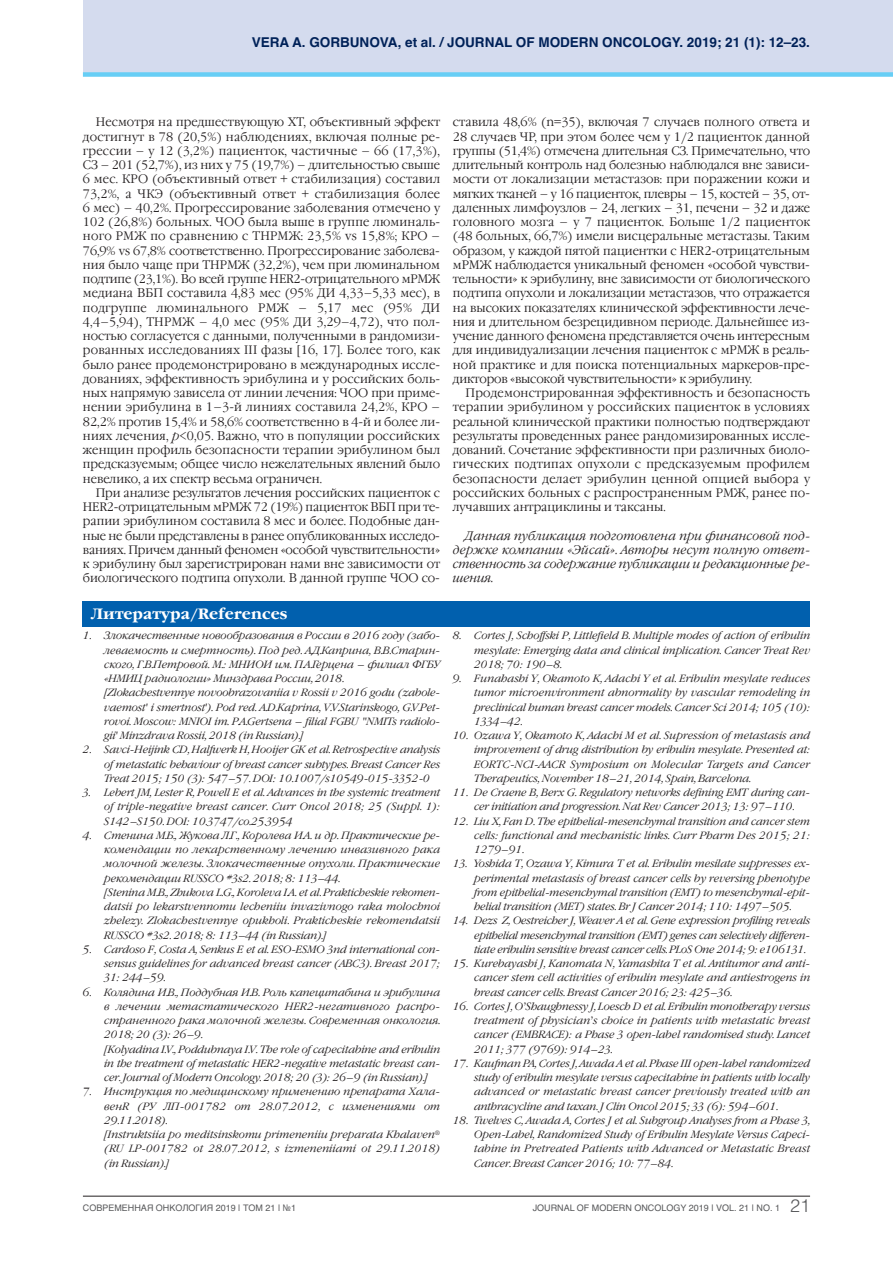
<style>
.page{position:relative;width:893px;height:1263px;background:#fff}
.page>*{position:absolute;margin:0;border:0;box-sizing:border-box;transform-origin:0 0}
.t1{font:700 15px "Garamond C";color:#fff}
.t2{font:700 13.5px "Helvetica";color:#002158}
.t3{font:300 12.3px/14.2px "Garamond C";color:#231f20;text-align:justify;scale:.95 1}
.t4{font:italic 300 12.3px/14.2px "Garamond C";color:#231f20;text-align:justify;scale:.95 1}
.t5{font:italic 300 10.5px/14.2px "Garamond C";color:#231f20;text-align:justify}
.t6{font:italic 300 10.5px/14.2px "Garamond C";letter-spacing:.02em;color:#231f20}
.t7{font:9px "Helvetica";color:#57585a}
.s1{font-style:italic}
.s2{font-weight:300;font-size:18px}
</style>
<div class="page">
<div style="left:83px;top:0;width:810px;height:74px;background:#d4dbee"></div>
<hr style="left:83px;top:1196px;width:727px;height:1px;background:#231f20">
<div style="left:83px;top:72px;width:810px;height:5px;background:#67cef5"></div>
<div style="left:83px;top:601px;width:727px;height:26px;background:#0160ae"></div>
<p class="t2" style="left:252px;top:32px;width:560px">VERA A. GORBUNOVA, et al. / JOURNAL OF MODERN ONCOLOGY. 2019; 21 (1): 12–23.</p>
<p class="t3" style="left:83px;top:115px;width:377px;text-indent:13px">Несмотря на предшествующую ХТ, объективный эффект достигнут в 78 (20,5%) наблюдениях, включая полные ре&shy;грессии – у 12 (3,2%) пациенток, частичные – 66 (17,3%), СЗ – 201 (52,7%), из них у 75 (19,7%) – длительностью свыше 6 мес. КРО (объективный ответ + стабилизация) составил 73,2%, а ЧКЭ (объективный ответ + стабилизация более 6 мес) – 40,2%. Прогрессирование заболевания отмечено у 102 (26,8%) больных. ЧОО была выше в группе люминаль&shy;ного РМЖ по сравнению с ТНРМЖ: 23,5% vs 15,8%; КРО – 76,9% vs 67,8% соответственно. Прогрессирование заболева&shy;ния было чаще при ТНРМЖ (32,2%), чем при люминальном подтипе (23,1%). Во всей группе HER2-отрицательного мРМЖ медиана ВБП составила 4,83 мес (95% ДИ 4,33–5,33 мес), в подгруппе люминального РМЖ – 5,17 мес (95% ДИ 4,4–5,94), ТНРМЖ – 4,0 мес (95% ДИ 3,29–4,72), что пол&shy;ностью согласуется с данными, полученными в рандомизи&shy;рованных исследованиях III фазы [16, 17]. Более того, как было ранее продемонстрировано в международных иссле&shy;дованиях, эффективность эрибулина и у российских боль&shy;ных напрямую зависела от линии лечения: ЧОО при приме&shy;нении эрибулина в 1–3-й линиях составила 24,2%, КРО – 82,2% против 15,4% и 58,6% соответственно в 4-й и более ли&shy;ниях лечения, <span class="s1">р</span>&lt;0,05. Важно, что в популяции российских женщин профиль безопасности терапии эрибулином был предсказуемым; общее число нежелательных явлений было невелико, а их спектр весьма ограничен.</p>
<p class="t3" style="left:83px;top:486px;width:377px;text-indent:13px">При анализе результатов лечения российских пациенток с HER2-отрицательным мРМЖ 72 (19%) пациенток ВБП при те&shy;рапии эрибулином составила 8 мес и более. Подобные дан&shy;ные не были представлены в ранее опубликованных исследо&shy;ваниях. Причем данный феномен «особой чувствительности» к эрибулину был зарегистрирован нами вне зависимости от биологического подтипа опухоли. В данной группе ЧОО со-</p>
<h1 class="t1" style="left:91px;top:605px;width:197px">Литература/References</h1>
<p class="t5" style="left:104px;top:629px;width:337px;text-align:left;text-indent:-21px">1. Злокачественные новообразования в России в 2016 году (забо&shy;леваемость и смертность). Под ред. А.Д.Каприна, В.В.Старин&shy;ского, Г.В.Петровой. М.: МНИОИ им. П.А.Герцена – филиал ФГБУ «НМИЦ радиологии» Минздрава России, 2018.<br>[Zlokachestvennye novoobrazovaniia v Rossii v 2016 godu (zabole&shy;vaemost' i smertnost'). Pod red. A.D.Kaprina, V.V.Starinskogo, G.V.Pet&shy;rovoi. Moscow: MNIOI im. P.A.Gertsena – filial FGBU "NMITs radiolo&shy;gii' Minzdrava Rossii, 2018 (in Russian).]</p>
<p class="t5" style="left:104px;top:743px;width:337px;text-indent:-21px">2. Savci-Heijink CD, Halfwerk H, Hooijer GK et al. Retrospective analysis of metastatic behaviour of breast cancer subtypes. Breast Cancer Res Treat 2015; 150 (3): 547–57. DOI: 10.1007/s10549-015-3352-0</p>
<p class="t5" style="left:104px;top:786px;width:337px;text-indent:-21px">3. Lebert JM, Lester R, Powell E et al. Advances in the systemic treatment of triple-negative breast cancer. Curr Oncol 2018; 25 (Suppl. 1):<br>S142–S150. DOI: 10.3747/co.25.3954</p>
<p class="t6" style="left:104px;top:828px;width:337px;text-indent:-21px">4. Стенина М.Б., Жукова Л.Г., Королева И.А. и др. Практические ре&shy;комендации по лекарственному лечению инвазивного рака молочной железы. Злокачественные опухоли. Практические рекомендации RUSSCO #3s2. 2018; 8: 113–44.<br>[Stenina M.B., Zhukova L.G., Koroleva I.A. et al. Prakticheskie rekomen&shy;datsii po lekarstvennomu lecheniiu invazivnogo raka molochnoi zhelezy. Zlokachestvennye opukholi. Prakticheskie rekomendatsii RUSSCO #3s2. 2018; 8: 113–44 (in Russian).]</p>
<p class="t5" style="left:104px;top:942px;width:337px;text-indent:-21px">5. Cardoso F, Costa A, Senkus E et al. ESO-ESMO 3nd international con&shy;sensus guidelines for advanced breast cancer (ABC3). Breast 2017; 31: 244–59.</p>
<p class="t5" style="left:104px;top:985px;width:337px;text-align:left;text-indent:-21px">6. Колядина И.В., Поддубная И.В. Роль капецитабина и эрибулина в лечении метастатического HER2-негативного распро&shy;страненного рака молочной железы. Современная онкология.<br>2018; 20 (3): 26–9.<br>[Kolyadina I.V., Poddubnaya I.V. The role of capecitabine and eribulin in the treatment of metastatic HER2-negative metastatic breast can&shy;cer. Journal of Modern Oncology. 2018; 20 (3): 26–9 (in Russian).]</p>
<p class="t5" style="left:104px;top:1085px;width:337px;text-align:left;text-indent:-21px">7. Инструкция по медицинскому применению препарата Хала&shy;венR (РУ ЛП-001782 от 28.07.2012, с изменениями от 29.11.2018).<br>[Instruktsiia po meditsinskomu primeneniiu preparata Khalaven<sup>® </sup>(RU LP-001782 ot 28.07.2012, s izmeneniiami ot 29.11.2018) (in Russian).]</p>
<p class="t3" style="left:453px;top:115px;width:377px">ставила 48,6% (n=35), включая 7 случаев полного ответа и 28 случаев ЧР, при этом более чем у 1/2 пациенток данной группы (51,4%) отмечена длительная СЗ. Примечательно, что длительный контроль над болезнью наблюдался вне зависи&shy;мости от локализации метастазов: при поражении кожи и мягких тканей – у 16 пациенток, плевры – 15, костей – 35, от&shy;даленных лимфоузлов – 24, легких – 31, печени – 32 и даже головного мозга – у 7 пациенток. Больше 1/2 пациенток (48 больных, 66,7%) имели висцеральные метастазы. Таким образом, у каждой пятой пациентки с HER2-отрицательным мРМЖ наблюдается уникальный феномен «особой чувстви&shy;тельности» к эрибулину, вне зависимости от биологического подтипа опухоли и локализации метастазов, что отражается на высоких показателях клинической эффективности лече&shy;ния и длительном безрецидивном периоде. Дальнейшее из&shy;учение данного феномена представляется очень интересным для индивидуализации лечения пациенток с мРМЖ в реаль&shy;ной практике и для поиска потенциальных маркеров-пре&shy;дикторов «высокой чувствительности» к эрибулину.</p>
<p class="t3" style="left:453px;top:386px;width:377px;text-indent:13px">Продемонстрированная эффективность и безопасность терапии эрибулином у российских пациенток в условиях реальной клинической практики полностью подтверждают результаты проведенных ранее рандомизированных иссле&shy;дований. Сочетание эффективности при различных биоло&shy;гических подтипах опухоли с предсказуемым профилем безопасности делает эрибулин ценной опцией выбора у российских больных с распространенным РМЖ, ранее по&shy;лучавших антрациклины и таксаны.</p>
<p class="t4" style="left:453px;top:529px;width:377px;text-indent:13px">Данная публикация подготовлена при финансовой под&shy;держке компании «Эйсай». Авторы несут полную ответ&shy;ственность за содержание публикации и редакционные ре&shy;шения.</p>
<p class="t5" style="left:474px;top:629px;width:337px;text-indent:-21px">8. Cortes J, Schoffski P, Littlefield B. Multiple modes of action of eribulin mesylate: Emerging data and clinical implication. Cancer Treat Rev 2018; 70: 190–8.</p>
<p class="t5" style="left:474px;top:672px;width:337px;text-indent:-21px">9. Funahashi Y, Okamoto K, Adachi Y et al. Eribulin mesylate reduces tumor microenvironment abnormality by vascular remodeling in preclinical human breast cancer models. Cancer Sci 2014; 105 (10):<br>1334–42.</p>
<p class="t5" style="left:474px;top:729px;width:337px;text-indent:-21px">10. Ozawa Y, Okamoto K, Adachi M et al. Supression of metastasis and improvement of drug distribution by eribulin mesylate. Presented at:<br>EORTC-NCI-AACR Symposium on Molecular Targets and Cancer Therapeutics, November 18–21, 2014, Spain, Barcelona.</p>
<p class="t5" style="left:453px;top:786px;width:359px;text-align:center">11. De Craene B, Berx G. Regulatory networks defining EMT during can&shy;cer initiation and progression. Nat Rev Cancer 2013; 13: 97–110.</p>
<p class="t5" style="left:474px;top:814px;width:337px;text-indent:-21px">12. Liu X, Fan D. The epithelial-mesenchymal transition and cancer stem cells: functional and mechanistic links. Curr Pharm Des 2015; 21:<br>1279–91.</p>
<p class="t5" style="left:474px;top:857px;width:337px;text-indent:-21px">13. Yoshida T, Ozawa Y, Kimura T et al. Eribulin mesilate suppresses ex&shy;perimental metastasis of breast cancer cells by reversing phenotype from epithelial-mesenchymal transition (EMT) to mesenchymal-epit&shy;helial transition (MET) states. Br J Cancer 2014; 110: 1497–505.</p>
<p class="t5" style="left:474px;top:914px;width:337px;text-indent:-21px">14. Dezs Z, Oestreicher J, Weaver A et al. Gene expression profiling reveals epithelial mesenchymal transition (EMT) genes can selectively differen&shy;tiate eribulin sensitive breast cancer cells. PLoS One 2014; 9: e106131.</p>
<p class="t5" style="left:474px;top:957px;width:337px;text-indent:-21px">15. Kurebayashi J, Kanomata N, Yamashita T et al. Antitumor and anti&shy;cancer stem cell activities of eribulin mesylate and antiestrogens in breast cancer cells. Breast Cancer 2016; 23: 425–36.</p>
<p class="t5" style="left:474px;top:999px;width:337px;text-indent:-21px">16. Cortes J, O’Shaughnessy J, Loesch D et al. Eribulin monotherapy versus treatment of physician’s choice in patients with metastatic breast cancer (EMBRACE): a Phase 3 open-label randomised study. Lancet 2011; 377 (9769): 914–23.</p>
<p class="t5" style="left:474px;top:1056px;width:337px;text-indent:-21px">17. Kaufman PA, Cortes J, Awada A et al. Phase III open-label randomized study of eribulin mesylate versus capecitabine in patients with locally advanced or metastatic breast cancer previously treated with an anthracycline and taxan. J Clin Oncol 2015; 33 (6): 594–601.</p>
<p class="t5" style="left:474px;top:1113px;width:337px;text-indent:-21px">18. Twelves C, Awada A, Cortes J et al. Subgroup Analyses from a Phase 3, Open-Label, Randomized Study of Eribulin Mesylate Versus Capeci&shy;tabine in Pretreated Patients with Advanced or Metastatic Breast Cancer. Breast Cancer 2016; 10: 77–84.</p>
<p class="t7" style="left:83px;top:1200px;width:215px">СОВРЕМЕННАЯ ОНКОЛОГИЯ 2019 | ТОМ 21 | №1</p>
<p class="t7" style="left:533px;top:1200px;width:279px">JOURNAL OF MODERN ONCOLOGY 2019 | VOL. 21 | NO. 1 <span class="s2">21</span></p>
</div>
